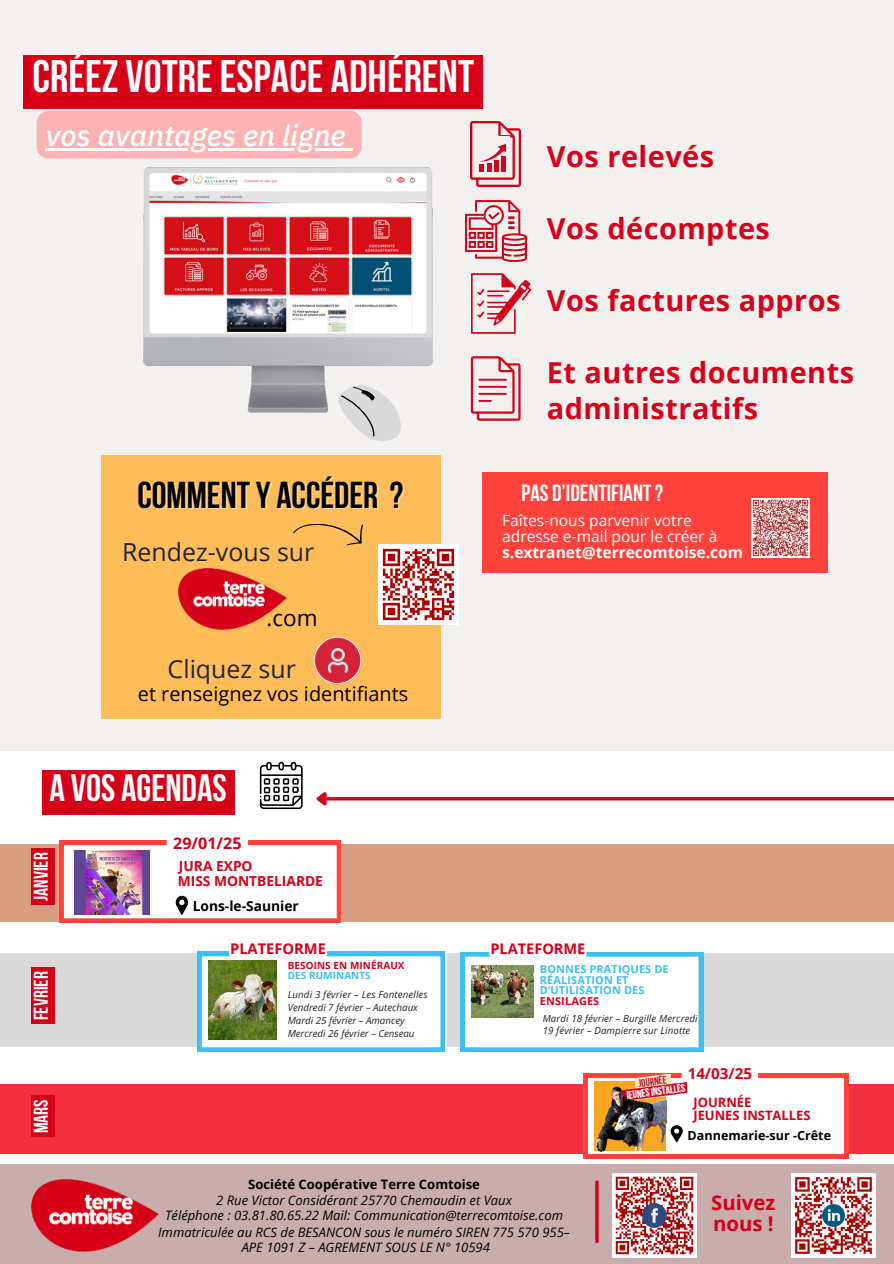
<style>
.page{position:relative;width:894px;height:1264px;background:#fff}
.page>*{position:absolute;margin:0;border:0;box-sizing:border-box;transform-origin:0 0}
.t1{font:700 45.3px "Bebas Neue";color:#fefdfd}
.t2{font:700 37.95px "Bebas Neue";color:#fefdfd}
.t3{font:700 37.35px "Bebas Neue";color:#000}
.t4{font:italic 500 29.55px "IBM Plex Sans";color:#fff}
.t5{font:700 28.8px/36px "Open Sans";letter-spacing:.015em;color:#d6011b}
.t6{font:24.9px "Open Sans";color:#22252c}
.t7{font:700 23.25px "Bebas Neue";color:#fff}
.t8{font:22.35px "Open Sans";color:#000}
.t9{font:700 20.4px "Open Sans";color:#d60019}
.t10{font:19.95px "Open Sans";color:#000}
.t11{font:700 19.8px "Bebas Neue";color:#fefdfd}
.t12{font:700 16.05px "Open Sans";color:#d60019}
.t13{font:15.6px/15.6px "Open Sans";color:#fff}
.t14{font:700 15.15px "Open Sans";color:#d60019}
.t15{font:700 14.7px "Open Sans";color:#d60019}
.t16{font:700 14.55px "Open Sans";color:#d60019}
.t17{font:700 13.8px "Open Sans";color:#d60019}
.t18{font:700 13.8px "Open Sans";color:#000}
.t19{font:italic 13.05px "Open Sans";color:#000}
.t20{font:700 13.05px "Open Sans";color:#000}
.t21{font:700 12.9px "Open Sans";color:#d60019}
.t22{font:700 12.6px "Open Sans";color:#000}
.t23{font:700 10.95px/10.9px "Open Sans";letter-spacing:.01em;color:#3dbff2}
.t24{font:700 10.8px "Bebas Neue";color:#fff}
.t25{font:700 10.8px "Bebas Neue";color:#a31627}
.t26{font:700 9.9px "Open Sans";letter-spacing:.015em;color:#d6011b}
.t27{font:700 9.9px "Open Sans";letter-spacing:.015em;color:#3dbff2}
.t28{font:italic 9.75px "Open Sans";letter-spacing:.01em;color:#22252c}
.s1{color:rgb(254 253 253/.4)}
.s2{font-weight:700}
.s3{color:#d6011b}
</style>
<div class="page">
<div style="left:0;top:1164px;width:893px;height:99px;background:#c8adac"></div>
<img style="left:31px;top:1179px;width:128px;height:72px">
<hr style="left:595px;top:1180px;width:3px;height:62px;background:#d60019">
<img style="left:612px;top:1173px;width:84px;height:84px">
<img style="left:791px;top:1173px;width:84px;height:84px">
<div style="left:42px;top:770px;width:192px;height:44px;background:#d60019"></div>
<hr style="left:326px;top:797px;width:567px;height:3px;background:#d60019">
<svg style="left:316px;top:792px;width:13px;height:14px"></svg>
<div style="left:0;top:0;width:893px;height:750px;background:#f3f1ef"></div>
<svg style="left:344px;top:413px;width:57px;height:28px"></svg>
<img style="left:143px;top:168px;width:289px;height:245px">
<svg style="left:260px;top:761px;width:42px;height:48px"></svg>
<img style="left:465px;top:201px;width:61px;height:60px">
<img style="left:470px;top:122px;width:50px;height:64px">
<div style="left:475px;top:137px;width:35px;height:31px;background:#f3f1ef"></div>
<div style="left:479px;top:164px;width:5px;height:8px;background:#d6011b"></div>
<div style="left:486px;top:163px;width:5px;height:9px;background:#d6011b"></div>
<hr style="left:494px;top:160px;width:4px;height:12px;background:#d6011b">
<div style="left:501px;top:156px;width:5px;height:16px;background:#d6011b"></div>
<svg style="left:480px;top:144px;width:26px;height:18px"></svg>
<svg style="left:470px;top:356px;width:50px;height:64px"></svg>
<svg style="left:471px;top:273px;width:60px;height:61px"></svg>
<div style="left:101px;top:455px;width:340px;height:263px;background:#ffbd59"></div>
<img style="left:179px;top:568px;width:107px;height:61px">
<svg style="left:293px;top:524px;width:70px;height:22px"></svg>
<div style="left:482px;top:472px;width:345px;height:100px;background:#ff423c"></div>
<img style="left:751px;top:499px;width:58px;height:58px">
<svg style="left:313px;top:636px;width:48px;height:47px"></svg>
<img style="left:379px;top:544px;width:79px;height:80px">
<div style="left:0;top:1084px;width:893px;height:69px;background:#f42f42"></div>
<svg style="left:583px;top:1073px;width:265px;height:85px;background:#fcdcda"></svg>
<img style="left:596px;top:1077px;width:70px;height:75px">
<div style="left:0;top:844px;width:893px;height:77px;background:#d99e82"></div>
<svg style="left:59px;top:840px;width:282px;height:82px;background:#fcdedd"></svg>
<img style="left:74px;top:850px;width:76px;height:64px">
<div style="left:167px;top:829px;width:81px;height:28px;background:#fff;border-radius:7px"></div>
<div style="left:0;top:953px;width:893px;height:94px;background:#d9d9d9"></div>
<div style="left:197px;top:939px;width:249px;height:126px;background:#fff"></div>
<svg style="left:197px;top:951px;width:248px;height:100px"></svg>
<img style="left:208px;top:960px;width:68px;height:79px">
<svg style="left:460px;top:952px;width:243px;height:99px;background:#d9e7e6"></svg>
<div style="left:24px;top:56px;width:459px;height:53px;background:#d60019"></div>
<div style="left:37px;top:111px;width:324px;height:47px;background:#fdb3b4"></div>
<div style="left:32px;top:848px;width:23px;height:56px;background:#d60019"></div>
<div style="left:32px;top:967px;width:23px;height:57px;background:#d60019"></div>
<div style="left:32px;top:1095px;width:23px;height:42px;background:#d60019"></div>
<p class="t1" style="left:33px;top:58px;width:443px">CRÉEZ VOTREESPACE ADHÉRENT</p>
<p class="t4" style="left:46px;top:115px;width:301px">vos avantages en ligne</p>
<p class="t3" style="left:137px;top:479px;width:269px">COMMENTY ACCÉDER <span class="s1">?</span></p>
<p class="t6" style="left:122px;top:535px;width:193px">Rendez-vous sur</p>
<p class="t8" style="left:266px;top:602px;width:53px">.com</p>
<p class="t6" style="left:168px;top:651px;width:130px">Cliquez sur</p>
<p class="t10" style="left:138px;top:679px;width:272px">et renseignez vos identifiants</p>
<p class="t5" style="left:547px;top:138px;width:169px">Vos relevés</p>
<p class="t5" style="left:547px;top:210px;width:224px">Vos décomptes</p>
<p class="t5" style="left:547px;top:282px;width:295px">Vos factures appros</p>
<p class="t5" style="left:547px;top:354px;width:308px">Et autres documents administratifs</p>
<h3 class="t7" style="left:521px;top:484px;width:143px">PAS D’IDENTIFIANT?</h3>
<p class="t13" style="left:502px;top:512px;width:242px">Faîtes-nous parvenir votre adresse e-mail pour le créer à <span class="s2">s.extranet@terrecomtoise.com</span></p>
<p class="t2" style="left:49px;top:772px;width:179px">A VOS AGENDAS</p>
<p class="t11" style="left:33px;top:900px;width:50px;rotate:-90deg">JANVIER</p>
<p class="t11" style="left:33px;top:1020px;width:50px;rotate:-90deg">FEVRIER</p>
<p class="t11" style="left:33px;top:1133px;width:36px;rotate:-90deg">MARS</p>
<p class="t12" style="left:173px;top:831px;width:70px">29/01/25</p>
<h5 class="t17" style="left:178px;top:871px;width:147px">MISS MONTBELIARDE</h5>
<p class="t17" style="left:179px;top:856px;width:75px">JURA EXPO</p>
<p class="t18" style="left:193px;top:895px;width:107px">Lons-le-Saunier</p>
<p class="t15" style="left:230px;top:938px;width:97px">PLATEFORME</p>
<p class="t28" style="left:287px;top:987px;width:142px">Lundi 3 février – Les Fontenelles</p>
<p class="t28" style="left:287px;top:1000px;width:132px">Vendredi 7 février – Autechaux</p>
<h3 class="t28" style="left:287px;top:1013px;width:119px">Mardi 25 février – Amancey</h3>
<p class="t28" style="left:287px;top:1026px;width:128px">Mercredi 26 février – Censeau</p>
<p class="t26" style="left:287px;top:958px;width:118px">BESOINS EN MINÉRAUX</p>
<p class="t27" style="left:287px;top:968px;width:85px">DES RUMINANTS</p>
<p class="t16" style="left:490px;top:938px;width:96px">PLATEFORME</p>
<p class="t23" style="left:539px;top:962px;width:130px">BONNES PRATIQUES DE<br>RÉALISATION ET<br>D’UTILISATION DES<br><span class="s3">ENSILAGES</span></p>
<p class="t28" style="left:542px;top:1011px;width:156px">Mardi 18 février – Burgille Mercredi</p>
<p class="t28" style="left:542px;top:1024px;width:149px">19 février – Dampierre sur Linotte</p>
<p class="t14" style="left:687px;top:1062px;width:66px">14/03/25</p>
<p class="t25" style="left:637px;top:1079px;width:30px;rotate:-8deg">JOURNÉE</p>
<h6 class="t24" style="left:625px;top:1091px;width:61px;rotate:-8deg">JEUNESINSTALLÉS</h6>
<p class="t21" style="left:693px;top:1093px;width:60px">JOURNÉE</p>
<p class="t21" style="left:693px;top:1106px;width:119px">JEUNES INSTALLES</p>
<h6 class="t22" style="left:687px;top:1126px;width:145px">Dannemarie-sur -Crête</h6>
<p class="t20" style="left:248px;top:1174px;width:233px">Société Coopérative Terre Comtoise</p>
<p class="t19" style="left:216px;top:1190px;width:297px">2 Rue Victor Considérant 25770 Chemaudin et Vaux</p>
<p class="t19" style="left:165px;top:1205px;width:399px">Téléphone : 03.81.80.65.22 Mail: Communication@terrecomtoise.com</p>
<p class="t19" style="left:158px;top:1223px;width:413px">Immatriculée au RCS de BESANCON sous le numéro SIREN 775 570 955–</p>
<p class="t19" style="left:242px;top:1237px;width:249px">APE 1091 Z – AGREMENT SOUS LE N° 10594</p>
<p class="t9" style="left:711px;top:1188px;width:66px">Suivez</p>
<p class="t9" style="left:712px;top:1209px;width:62px">nous !</p>
</div>
